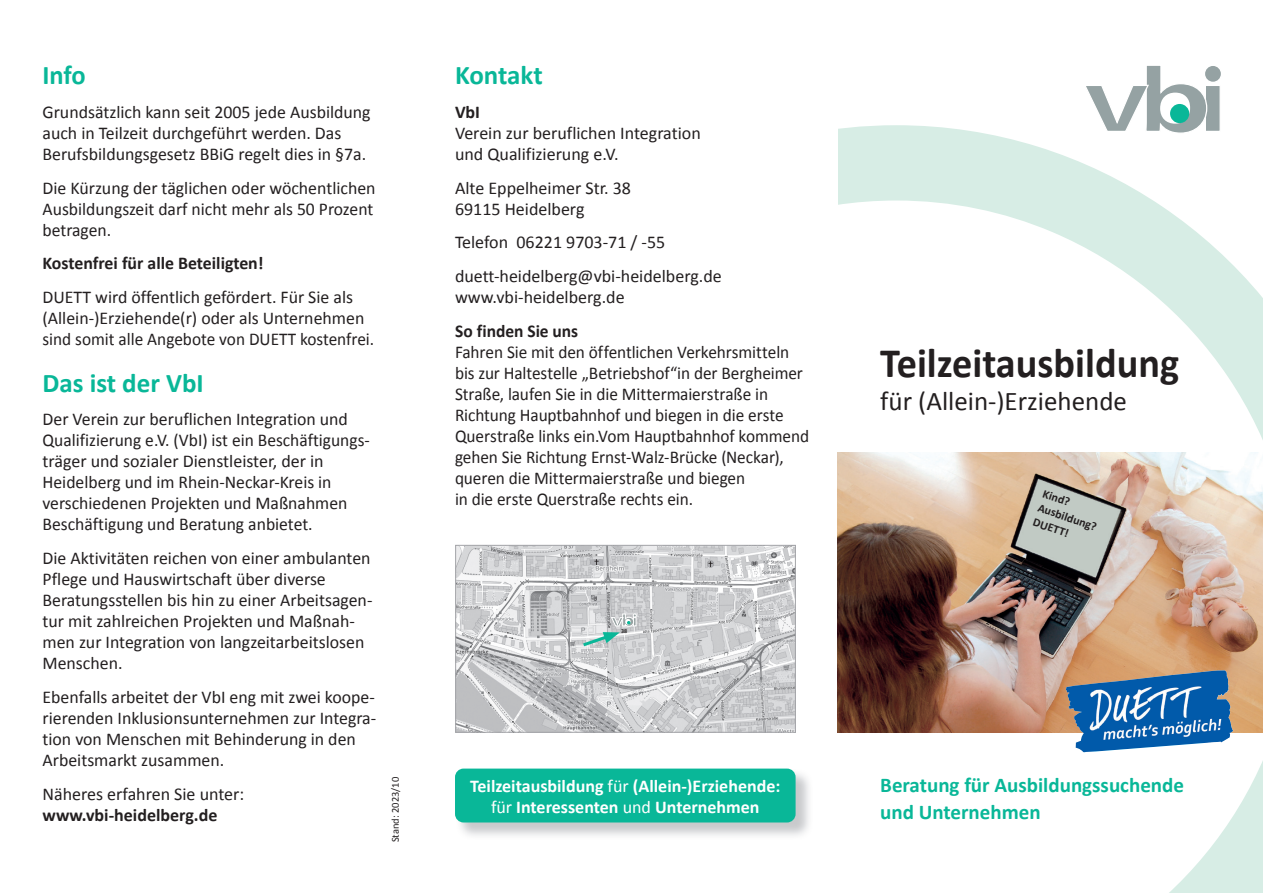
<style>
.page{position:relative;width:1263px;height:893px;background:#fff}
.page>*{position:absolute;margin:0;border:0;box-sizing:border-box;transform-origin:0 0}
.t1{font:700 42px "Calibri";color:#231f20;scale:.96 1}
.t2{font:700 27px "Calibri";color:#09b798}
.t3{font:27px "Calibri";color:#231f20}
.t4{font:700 21px/27px "Calibri";color:#09b798}
.t5{font:18px/21px "Calibri";color:#231f20}
.t6{font:18px/21px "Calibri";color:#231f20;scale:.96 1}
.t7{font:700 18px/21px "Calibri";color:#fff;text-align:center}
.t8{font:700 18px "Calibri";color:#231f20}
.t9{font:700 12px/15px "Calibri";color:#231f20}
.t10{font:10.5px "Calibri";color:#231f20}
.t11{font:700 6px "Calibri";color:#231f20}
.s1{font-weight:400}
</style>
<div class="page">
<svg style="left:838px;top:125px;width:425px;height:768px"></svg>
<div style="left:1205px;top:85px;width:16px;height:47px;background:#95a2a3;border:1px solid #fff"></div>
<svg style="left:1084px;top:65px;width:124px;height:69px"></svg>
<div style="left:1160px;top:93px;width:30px;height:31px;background:#fff;border-radius:50%"></div>
<div style="left:1170px;top:104px;width:19px;height:19px;background:#09b798;border-radius:50%"></div>
<svg style="left:1204px;top:65px;width:17px;height:17px"></svg>
<div style="left:1203px;top:64px;width:19px;height:19px;border:1px solid #fff;border-radius:50%"></div>
<img style="left:838px;top:453px;width:425px;height:279px">
<img style="left:1066px;top:670px;width:167px;height:82px">
<img style="left:457px;top:547px;width:336px;height:183px">
<div style="left:455px;top:545px;width:340px;height:187px;border:1px solid #a3a4a8"></div>
<svg style="left:580px;top:632px;width:40px;height:17px"></svg>
<svg style="left:611px;top:614px;width:25px;height:12px"></svg>
<img style="left:456px;top:769px;width:353px;height:67px">
<div style="left:455px;top:769px;width:340px;height:53px;background:#09b798;border-radius:9px"></div>
<h2 class="t2" style="left:43px;top:58px;width:45px">Info</h2>
<p class="t5" style="left:43px;top:100px;width:330px">Grundsätzlich kann seit 2005 jede Ausbildung auch in Teilzeit durchgeführt werden. Das<br>Berufsbildungsgesetz BBiG regelt dies in §7a.</p>
<p class="t5" style="left:43px;top:176px;width:335px">Die Kürzung der täglichen oder wöchentlichen<br>Ausbildungszeit darf nicht mehr als 50 Prozent betragen.</p>
<p class="t8" style="left:43px;top:252px;width:223px">Kostenfrei für alle Beteiligten!</p>
<p class="t5" style="left:43px;top:286px;width:333px">DUETT wird öffentlich gefördert. Für Sie als (Allein-)Erziehende(r) oder als Unternehmen sind somit alle Angebote von DUETT kostenfrei.</p>
<h2 class="t2" style="left:43px;top:366px;width:163px">Das ist der VbI</h2>
<p class="t5" style="left:43px;top:408px;width:329px">Der Verein zur beruflichen Integration und Qualifizierung e.V. (VbI) ist ein Beschäftigungs&shy;träger und sozialer Dienstleister, der in Heidelberg und im Rhein-Neckar-Kreis in verschiedenen Projekten und Maßnahmen Beschäftigung und Beratung anbietet.</p>
<p class="t5" style="left:43px;top:547px;width:331px">Die Aktivitäten reichen von einer ambulanten Pflege und Hauswirtschaft über diverse Beratungsstellen bis hin zu einer Arbeitsagen&shy;tur mit zahlreichen Projekten und Maßnah&shy;men zur Integration von langzeitarbeitslosen Menschen.</p>
<p class="t5" style="left:43px;top:686px;width:335px">Ebenfalls arbeitet der VbI eng mit zwei koope&shy;rierenden Inklusionsunternehmen zur Integra&shy;tion von Menschen mit Behinderung in den Arbeitsmarkt zusammen.</p>
<p class="t5" style="left:43px;top:782px;width:203px">Näheres erfahren Sie unter:</p>
<p class="t8" style="left:43px;top:803px;width:176px">www.vbi-heidelberg.de</p>
<p class="t10" style="left:389px;top:842px;width:67px;rotate:-90deg">Stand: 2023/10</p>
<h2 class="t2" style="left:455px;top:58px;width:89px">Kontakt</h2>
<p class="t8" style="left:455px;top:101px;width:27px">VbI</p>
<p class="t5" style="left:455px;top:121px;width:247px">Verein zur beruflichen Integration und Qualifizierung e.V.</p>
<p class="t5" style="left:455px;top:176px;width:178px">Alte Eppelheimer Str. 38<br>69115 Heidelberg</p>
<p class="t5" style="left:455px;top:225px;width:268px;line-height:33.8px">Telefon 06221 9703-71 / -55 duett-heidelberg@vbi-heidelberg.de</p>
<p class="t5" style="left:455px;top:286px;width:171px">www.vbi-heidelberg.de</p>
<p class="t8" style="left:455px;top:320px;width:125px">So finden Sie uns</p>
<p class="t6" style="left:455px;top:340px;width:370px">Fahren Sie mit den öffentlichen Verkehrsmitteln bis zur Haltestelle „Betriebshof“in der Bergheimer Straße, laufen Sie in die Mittermaierstraße in Richtung Hauptbahnhof und biegen in die erste Querstraße links ein.Vom Hauptbahnhof kommend gehen Sie Richtung Ernst-Walz-Brücke (Neckar), queren die Mittermaierstraße und biegen<br>in die erste Querstraße rechts ein.</p>
<p class="t11" style="left:621px;top:627px;width:8px">38</p>
<p class="t7" style="left:470px;top:774px;width:312px">Teilzeitausbildung <span class="s1">für</span> (Allein-)Erziehende: <span class="s1">für</span> Interessenten <span class="s1">und</span> Unternehmen</p>
<h1 class="t1" style="left:880px;top:337px;width:313px">Teilzeitausbildung</h1>
<h2 class="t3" style="left:880px;top:385px;width:248px">für (Allein-)Erziehende</h2>
<p class="t9" style="left:1046px;top:485px;width:63px;rotate:19deg">Kind?<br>Ausbildung?<br>DUETT!</p>
<p class="t4" style="left:880px;top:770px;width:305px">Beratung für Ausbildungssuchende und Unternehmen</p>
</div>
